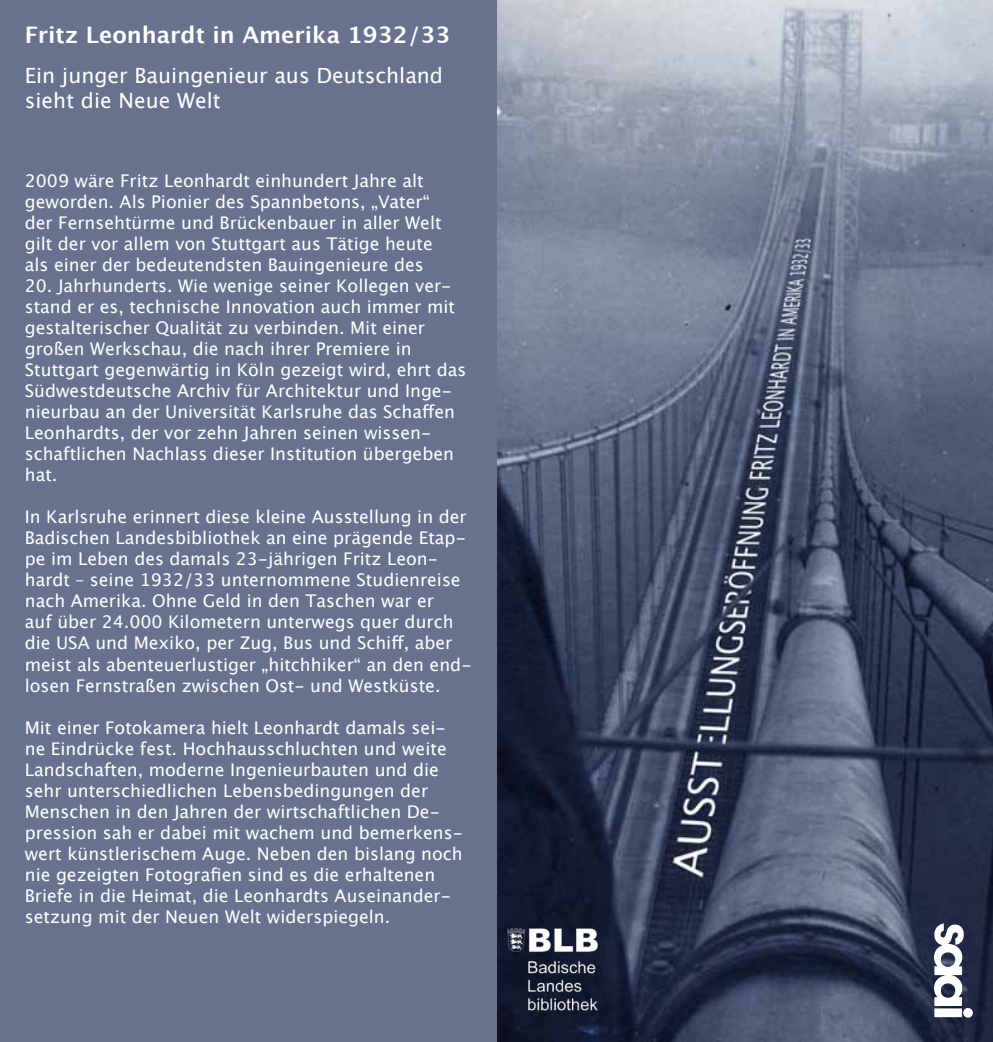
<style>
.page{position:relative;width:993px;height:1042px;background:#fff}
.page>*{position:absolute;margin:0;border:0;box-sizing:border-box;transform-origin:0 0}
.t1{font:700 22.75px "Lucida Grande";color:#fff}
.t2{font:21px/25.2px "Lucida Grande";color:#fff}
.t3{font:17.5px/21px "Lucida Grande";color:#fff}
</style>
<div class="page">
<img style="left:496px;top:0;width:496px;height:1042px">
<div style="left:0;top:0;width:496px;height:1042px;background:#68728f"></div>
<img style="left:504px;top:923px;width:95px;height:92px">
<svg style="left:933px;top:923px;width:39px;height:94px"></svg>
<h1 class="t1" style="left:25px;top:16px;width:427px">Fritz Leonhardt in Amerika 1932/33</h1>
<p class="t2" style="left:25px;top:63px;width:420px">Ein junger Bauingenieur aus Deutschland sieht die Neue Welt</p>
<p class="t3" style="left:25px;top:171px;width:418px">2009 wäre Fritz Leonhardt einhundert Jahre alt geworden. Als Pionier des Spannbetons, „Vater“ der Fernsehtürme und Brückenbauer in aller Welt gilt der vor allem von Stuttgart aus Tätige heute als einer der bedeutendsten Bauingenieure des</p>
<p class="t3" style="left:25px;top:276px;width:443px">20. Jahrhunderts. Wie wenige seiner Kollegen ver&shy;stand er es, technische Innovation auch immer mit gestalterischer Qualität zu verbinden. Mit einer großen Werkschau, die nach ihrer Premiere in Stuttgart gegenwärtig in Köln gezeigt wird, ehrt das Südwestdeutsche Archiv für Architektur und Inge&shy;nieurbau an der Universität Karlsruhe das Schaffen Leonhardts, der vor zehn Jahren seinen wissen&shy;schaftlichen Nachlass dieser Institution übergeben hat.</p>
<p class="t3" style="left:25px;top:507px;width:448px">In Karlsruhe erinnert diese kleine Ausstellung in der Badischen Landesbibliothek an eine prägende Etap&shy;pe im Leben des damals 23-jährigen Fritz Leon&shy;hardt – seine 1932/33 unternommene Studienreise nach Amerika. Ohne Geld in den Taschen war er<br>auf über 24.000 Kilometern unterwegs quer durch die USA und Mexiko, per Zug, Bus und Schiff, aber meist als abenteuerlustiger „hitchhiker“ an den end&shy;losen Fernstraßen zwischen Ost- und Westküste.</p>
<p class="t3" style="left:25px;top:717px;width:439px">Mit einer Fotokamera hielt Leonhardt damals sei&shy;ne Eindrücke fest. Hochhausschluchten und weite Landschaften, moderne Ingenieurbauten und die sehr unterschiedlichen Lebensbedingungen der Menschen in den Jahren der wirtschaftlichen De&shy;pression sah er dabei mit wachem und bemerkens&shy;wert künstlerischem Auge. Neben den bislang noch nie gezeigten Fotografien sind es die erhaltenen Briefe in die Heimat, die Leonhardts Auseinander&shy;setzung mit der Neuen Welt widerspiegeln.</p>
</div>
